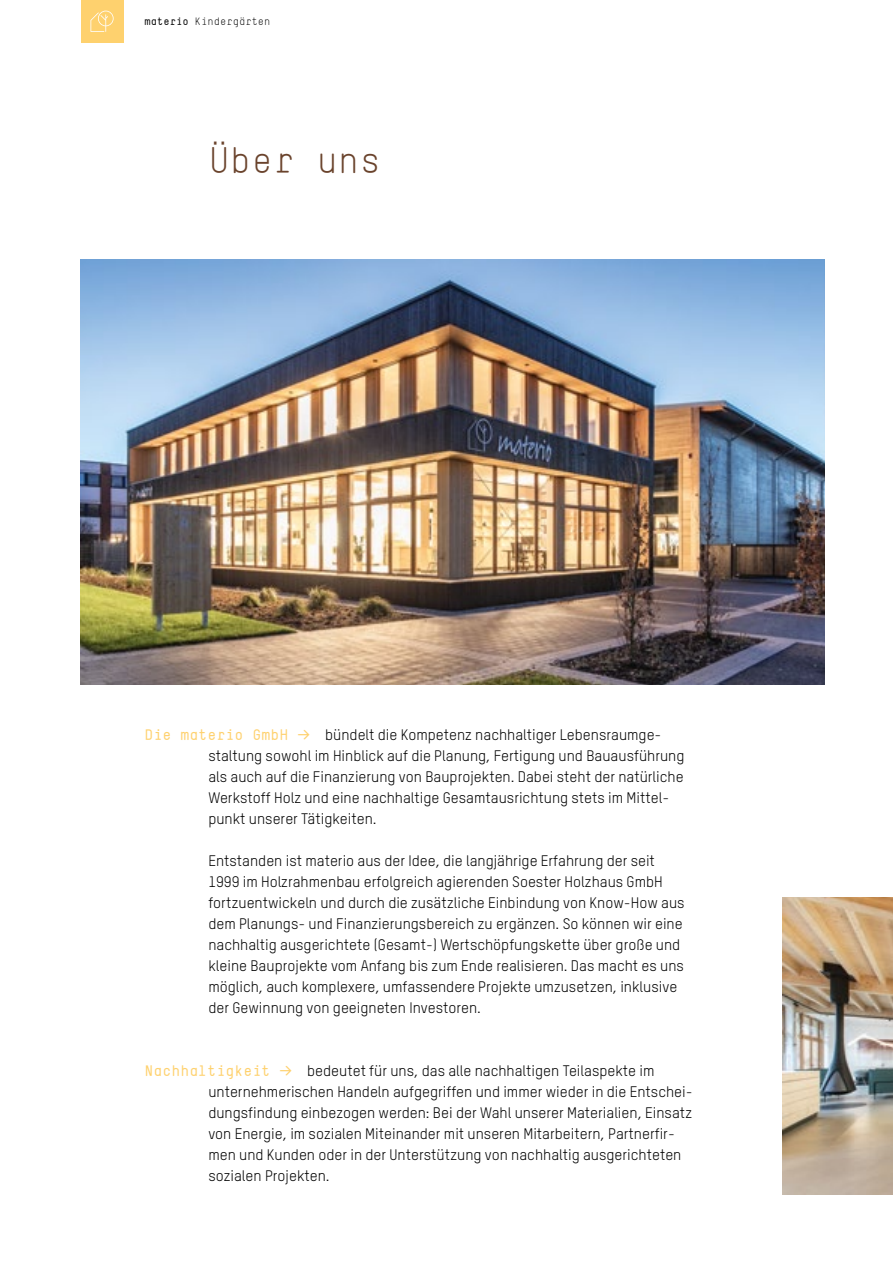
<style>
.page{position:relative;width:893px;height:1263px;background:#fff}
.page>*{position:absolute;margin:0;border:0;box-sizing:border-box;transform-origin:0 0}
.t1{font:36px "TSTAR Mono Round";color:#6a432c}
.t2{font:15px/21px "TSTARPRO";color:#000}
.t3{font:10.5px "TSTAR Mono Round";color:#000}
.s1{font-weight:700}
.s2{font-family:"TSTAR Mono Round";font-weight:700;color:#fed16e}
.s3{font-family:"Info Text Regular Caps Exp";color:#fed16e}
</style>
<div class="page">
<div style="left:81px;top:0;width:42px;height:43px;background:#fed16e"></div>
<svg style="left:90px;top:11px;width:24px;height:21px"></svg>
<img style="left:81px;top:259px;width:744px;height:426px">
<img style="left:782px;top:897px;width:111px;height:298px">
<p class="t3" style="left:145px;top:15px;width:127px"><span class="s1">materio</span> Kindergärten</p>
<h1 class="t1" style="left:208px;top:139px;width:174px">Über uns</h1>
<p class="t2" style="left:208px;top:724px;width:478px;text-indent:-64px"><span class="s2">Die materio GmbH</span> <span class="s3">p</span> bündelt die Kompetenz nachhaltiger Lebensraumge&shy;staltung sowohl im Hinblick auf die Planung, Fertigung und Bauausführung als auch auf die Finanzierung von Bauprojekten. Dabei steht der natürliche Werkstoff Holz und eine nachhaltige Gesamtausrichtung stets im Mittel&shy;punkt unserer Tätigkeiten.</p>
<p class="t2" style="left:208px;top:850px;width:478px">Entstanden ist materio aus der Idee, die langjährige Erfahrung der seit 1999 im Holzrahmenbau erfolgreich agierenden Soester Holzhaus GmbH fortzuentwickeln und durch die zusätzliche Einbindung von Know-How aus dem Planungs- und Finanzierungsbereich zu ergänzen. So können wir eine nachhaltig ausgerichtete (Gesamt-) Wertschöpfungskette über große und kleine Bauprojekte vom Anfang bis zum Ende realisieren. Das macht es uns möglich, auch komplexere, umfassendere Projekte umzusetzen, inklusive der Gewinnung von geeigneten Investoren.</p>
<p class="t2" style="left:208px;top:1060px;width:486px;text-indent:-64px"><span class="s2">Nachhaltigkeit</span> <span class="s3">p</span> bedeutet für uns, das alle nachhaltigen Teilaspekte im unternehmerischen Handeln aufgegriffen und immer wieder in die Entschei&shy;dungsfindung einbezogen werden: Bei der Wahl unserer Materialien, Einsatz von Energie, im sozialen Miteinander mit unseren Mitarbeitern, Partnerfir&shy;men und Kunden oder in der Unterstützung von nachhaltig ausgerichteten sozialen Projekten.</p>
</div>
